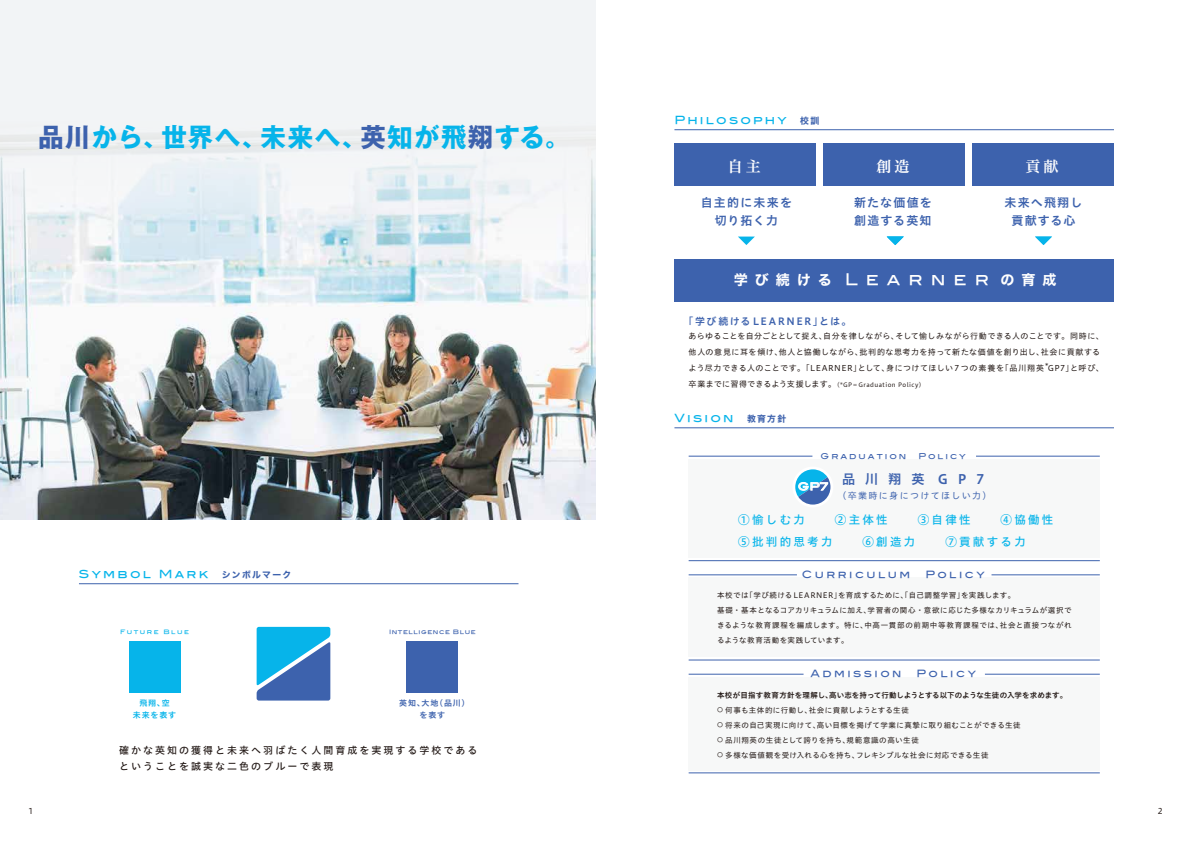
<style>
.page{position:relative;width:1191px;height:842px;background:#fff}
.page>*{position:absolute;margin:0;border:0;box-sizing:border-box;transform-origin:0 0}
.t1{font:700 26px "Gothic MB101 Pro";letter-spacing:.05em;color:#06b4ea}
.t2{font:15px "Hiragino UD Serif Std W6";color:#fff}
.t3{font:14px "Hira Kaku Std N W7";letter-spacing:.5em;color:#fff}
.t4{font:13.2px "Hiragino UD Sans Std W6";letter-spacing:.75em;color:#3d62ad}
.t5{font:12px/18px "Hiragino UD Sans Std W6";letter-spacing:.1em;color:#3d62ad;text-align:center}
.t6{font:11.5px/22px "Hiragino UD Sans Std W5";letter-spacing:.2em;color:#06b4ea}
.t7{font:11.2px "Blair Md ITCTT Medium";letter-spacing:.2em;color:#06b4ea}
.t8{font:10.3px "Blair Md ITCTT Medium";color:#fff}
.t9{font:10px/16px "Hiragino UD Sans Std W5";letter-spacing:.2em;color:#221815}
.t10{font:10px "Blair Md ITCTT Medium";letter-spacing:.25em;color:#3d62ad}
.t11{font:10px "Hiragino UD Sans Std W6";letter-spacing:.155em;color:#3d62ad}
.t12{font:9px "Hiragino UD Sans Std W4";letter-spacing:.15em;color:#3d62ad}
.t13{font:8px/16px "Hiragino UD Sans Std W4";letter-spacing:.055em;color:#221815}
.t14{font:8px "Blair Md ITCTT Medium";letter-spacing:.25em;color:#3d62ad}
.t15{font:8px/12px "Hiragino UD Sans Std W6";letter-spacing:.1em;color:#3d62ad;text-align:center}
.t16{font:8px/12px "Hiragino UD Sans Std W6";letter-spacing:.1em;color:#06b4ea;text-align:center}
.t17{font:7.5px/15px "Hiragino UD Sans Std W4";letter-spacing:.06em;color:#221815}
.t18{font:7.5px "Hiragino UD Sans Std W6";letter-spacing:.01em;color:#221815}
.t19{font:6px "Hiragino UD Sans Std W4";letter-spacing:.08em;color:#221815}
.t20{font:6px "Blair Md ITCTT Medium";letter-spacing:.1em;color:#3d62ad}
.t21{font:6px "Blair Md ITCTT Medium";letter-spacing:.25em;color:#06b4ea}
.s1{color:#3d62ad}
.s2{font-family:"Hira Kaku Std N W7";font-size:8.8px;color:#3d62ad}
.s3{font-family:"Blair Md ITCTT Medium";font-size:16px}
.s4{font-size:8px}
.s5{font-family:"Koz Go Pr 6 N"}
.s6{font-family:"Hiragino UD Sans Std W4"}
.s7{font-size:6px}
</style>
<div class="page">
<div style="left:688px;top:578px;width:411px;height:79px;background:#f7f8f8"></div>
<div style="left:688px;top:677px;width:411px;height:93px;background:#f7f8f8"></div>
<div style="left:688px;top:459px;width:411px;height:99px;background:#f7f8f8"></div>
<img style="left:0;top:250px;width:595px;height:269px">
<svg style="left:0;top:0;width:595px;height:250px"></svg>
<div style="left:407px;top:641px;width:51px;height:51px;background:#3d62ad"></div>
<div style="left:129px;top:641px;width:51px;height:51px;background:#06b4ea"></div>
<svg style="left:257px;top:627px;width:73px;height:73px;background:#3093cf"></svg>
<div style="left:792px;top:467px;width:41px;height:40px;background:#fff;border-radius:50%"></div>
<svg style="left:795px;top:469px;width:35px;height:36px"></svg>
<svg style="left:1035px;top:237px;width:17px;height:8px"></svg>
<svg style="left:887px;top:237px;width:16px;height:8px"></svg>
<svg style="left:738px;top:237px;width:17px;height:8px"></svg>
<div style="left:674px;top:259px;width:440px;height:43px;background:#3d62ad"></div>
<div style="left:674px;top:143px;width:142px;height:43px;background:#3d62ad"></div>
<div style="left:823px;top:143px;width:142px;height:43px;background:#3d62ad"></div>
<div style="left:972px;top:143px;width:142px;height:43px;background:#3d62ad"></div>
<hr style="left:688px;top:560px;width:411px;height:1px;background:#3d62ad">
<hr style="left:674px;top:129px;width:440px;height:1px;background:#3d62ad">
<hr style="left:688px;top:660px;width:411px;height:1px;background:#3d62ad">
<hr style="left:688px;top:456px;width:124px;height:1px;background:#3d62ad">
<hr style="left:688px;top:574px;width:109px;height:1px;background:#3d62ad">
<hr style="left:688px;top:772px;width:411px;height:1px;background:#3d62ad">
<hr style="left:688px;top:674px;width:115px;height:1px;background:#3d62ad">
<hr style="left:976px;top:456px;width:123px;height:1px;background:#3d62ad">
<hr style="left:991px;top:574px;width:108px;height:1px;background:#3d62ad">
<hr style="left:985px;top:674px;width:114px;height:1px;background:#3d62ad">
<hr style="left:674px;top:428px;width:440px;height:1px;background:#3d62ad">
<hr style="left:79px;top:583px;width:439px;height:1px;background:#3d62ad">
<h1 class="t1" style="left:38px;top:116px;width:533px"><span class="s1">品川</span>から、世界へ、未来へ、<span class="s1">英</span>知が飛<span class="s1">翔</span>する。</h1>
<h3 class="t7" style="left:79px;top:565px;width:214px">Symbol Mark <span class="s2">シンボルマーク</span></h3>
<p class="t21" style="left:120px;top:627px;width:70px">Future Blue</p>
<p class="t20" style="left:389px;top:627px;width:88px">Intelligence Blue</p>
<p class="t16" style="left:133px;top:697px;width:45px">飛翔、空<br>未来を表す</p>
<p class="t15" style="left:399px;top:697px;width:72px">英知、大地（品川）を表す</p>
<h3 class="t9" style="left:119px;top:742px;width:360px">確かな英知の獲得と未来へ羽ばたく人間育成を実現する学校であるということを誠実な二色のブルーで表現</h3>
<h3 class="t7" style="left:674px;top:111px;width:146px">Philosophy <span class="s2">校訓</span></h3>
<h2 class="t2" style="left:727px;top:155px;width:34px">自主</h2>
<h2 class="t2" style="left:876px;top:155px;width:34px">創造</h2>
<h2 class="t2" style="left:1025px;top:155px;width:34px">貢献</h2>
<h3 class="t5" style="left:701px;top:193px;width:93px">自主的に未来を切り拓く力</h3>
<h3 class="t5" style="left:854px;top:193px;width:79px;text-align:left">新たな価値を創造する英知</h3>
<h3 class="t5" style="left:1004px;top:193px;width:79px">未来へ飛翔し貢献する心</h3>
<h3 class="t3" style="left:734px;top:269px;width:324px">学び続ける <span class="s3">Learner</span> の育成</h3>
<h3 class="t11" style="left:683px;top:313px;width:169px">「学び続けるLEARNER」とは。</h3>
<p class="t13" style="left:688px;top:327px;width:417px">あらゆることを自分ごととして捉え、自分を律しながら、そして愉しみながら行動できる人のことです。同時に、他人の意見に耳を傾け、他人と協働しながら、批判的な思考力を持って新たな価値を創り出し、社会に貢献するよう尽力できる人のことです。「LEARNER」として、身につけてほしい７つの素養を「品川翔英*GP7」と呼び、</p>
<p class="t19" style="left:688px;top:380px;width:238px"><span class="s4">卒業までに習得できるよう支援します。</span>（<span class="s5">*</span>GP＝Graduation Policy）</p>
<h3 class="t7" style="left:674px;top:409px;width:113px">Vision <span class="s2">教育方針</span></h3>
<p class="t14" style="left:820px;top:450px;width:87px">Graduation</p>
<p class="t14" style="left:918px;top:450px;width:49px">Policy</p>
<h3 class="t8" style="left:798px;top:478px;width:32px">GP7</h3>
<h3 class="t4" style="left:842px;top:469px;width:144px">品川翔英 GP7</h3>
<p class="t12" style="left:837px;top:489px;width:155px">（卒業時に身につけてほしい力）</p>
<h3 class="t6" style="left:738px;top:508px;width:82px">①愉しむ力　</h3>
<h3 class="t6" style="left:835px;top:508px;width:68px">②主体性　</h3>
<h3 class="t6" style="left:917px;top:508px;width:68px">③自律性　</h3>
<h3 class="t6" style="left:738px;top:508px;width:317px;text-indent:262px">④協働性<br>⑤批判的思考力<span class="s6">　　</span>⑥創造力<span class="s6">　　</span>⑦貢献する力</h3>
<h3 class="t10" style="left:801px;top:566px;width:110px">Curriculum</h3>
<h3 class="t10" style="left:925px;top:566px;width:61px">Policy</h3>
<p class="t17" style="left:717px;top:588px;width:356px">本校では「学び続けるLEARNER」を育成するために、「自己調整学習」を実践します。<br>基礎・基本となるコアカリキュラムに加え、学習者の関心・意欲に応じた多様なカリキュラムが選択できるような教育課程を編成します。特に、中高一貫部の前期中等教育課程では、社会と直接つながれるような教育活動を実践しています。</p>
<h3 class="t10" style="left:810px;top:665px;width:92px">Admission</h3>
<h3 class="t10" style="left:916px;top:665px;width:61px">Policy</h3>
<p class="t18" style="left:717px;top:689px;width:352px">本校が目指す教育方針を理解し、高い志を持って行動しようとする以下のような生徒の入学を求めます。</p>
<p class="t17" style="left:717px;top:702px;width:305px"><span class="s7">〇</span> 何事も主体的に行動し、社会に貢献しようとする生徒<br><span class="s7">〇</span> 将来の自己実現に向けて、高い目標を掲げて学業に真摯に取り組むことができる生徒<span class="s7">〇</span> 品川翔英の生徒として誇りを持ち、規範意識の高い生徒<br><span class="s7">〇</span> 多様な価値観を受け入れる心を持ち、フレキシブルな社会に対応できる生徒</p>
<p class="t13" style="left:28px;top:802px;width:6px">1</p>
<p class="t13" style="left:1157px;top:802px;width:6px">2</p>
</div>
